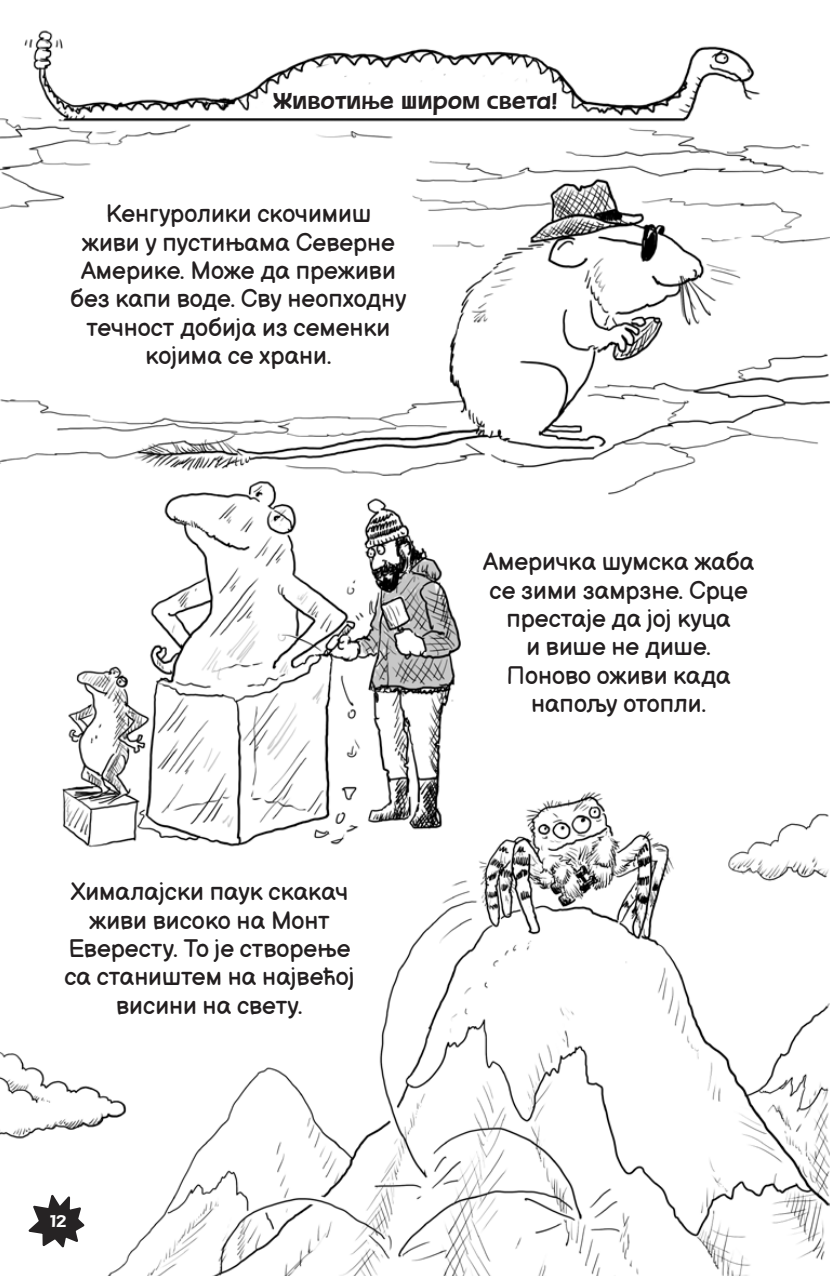
<style>
.page{position:relative;width:830px;height:1276px;background:#fff}
.page>*{position:absolute;margin:0;border:0;box-sizing:border-box;transform-origin:0 0}
.t1{font:24.75px/28.3px "Balsamiq Sans";color:#231f20;text-align:center}
.t2{font:24.75px "MEXE";letter-spacing:.02em;color:#231f20}
.t3{font:18.22px "MEXE";color:#fff;scale:1.11 1}
</style>
<div class="page">
<img style="left:0;top:30px;width:829px;height:1246px">
<svg style="left:25px;top:1190px;width:62px;height:61px"></svg>
<p class="t2" style="left:273px;top:86px;width:286px">Животиње широм света!</p>
<p class="t1" style="left:70px;top:198px;width:337px">Кенгуролики скочимиш<br>живи у пустињама Северне<br>Америке. Може да преживи без капи воде. Сву неопходну течност добија из семенки којима се храни.</p>
<p class="t1" style="left:64px;top:876px;width:291px">Хималајски паук скакач живи високо на Монт<br>Евересту. То је створење са стаништем на највећој висини на свету.</p>
<p class="t1" style="left:483px;top:546px;width:272px">Америчка шумска жаба се зими замрзне. Срце престаје да јој куца<br>и више не дише.<br>Поново оживи када напољу отопли.</p>
<p class="t3" style="left:50px;top:1210px;width:16px">12</p>
</div>
